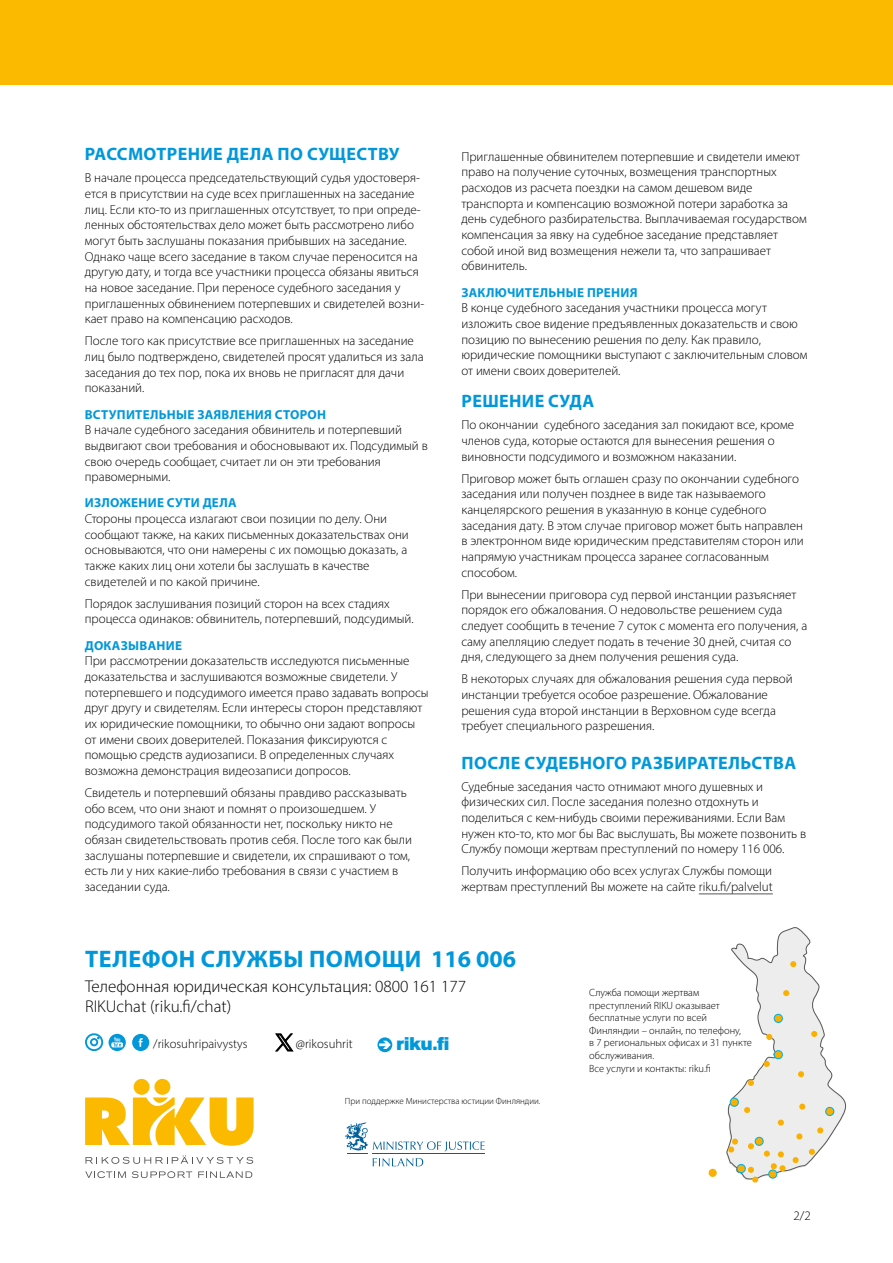
<style>
.page{position:relative;width:893px;height:1263px;background:#fff}
.page>*{position:absolute;margin:0;border:0;box-sizing:border-box;transform-origin:0 0}
.H2_vo1{font:700 24px "Myriad Pro";letter-spacing:.02em;color:#0098da}
.ots1{font:18.15px "Akzidenz Grotesk BE Super";color:#0098da}
.H2_vo1c{font:700 18px "Myriad Pro";letter-spacing:.02em;color:#0098da}
.t1{font:300 17.1px "Myriad Pro";color:#000}
.basic_vali_1{font:300 13.05px/15.6px "Myriad Pro";color:#000}
.H3_vo3{font:700 13.05px "Myriad Pro";letter-spacing:.02em;color:#0098da}
.t2{font:300 12.75px "Myriad Pro";color:#000}
.t3{font:300 10.5px/12.6px "Myriad Pro";color:#000}
.t4{font:300 9px "Myriad Pro";color:#000}
</style>
<div class="page">
<div style="left:709px;top:1169px;width:8px;height:8px;background:#f9b000;border-radius:50%"></div>
<svg style="left:726px;top:927px;width:121px;height:255px"></svg>
<div style="left:0;top:0;width:893px;height:85px;background:#fbba00"></div>
<hr style="left:699px;top:893px;width:74px;height:1px;background:#575756">
<div style="left:85px;top:1033px;width:18px;height:18px;border:2px solid #0098da;border-radius:8px"></div>
<div style="left:90px;top:1038px;width:8px;height:8px;border:2px solid #0098da;border-radius:50%"></div>
<svg style="left:109px;top:1034px;width:17px;height:17px"></svg>
<svg style="left:111px;top:1037px;width:12px;height:10px"></svg>
<div style="left:132px;top:1034px;width:17px;height:17px;background:#0098da;border-radius:50%"></div>
<svg style="left:139px;top:1038px;width:4px;height:9px"></svg>
<svg style="left:276px;top:1034px;width:17px;height:17px"></svg>
<svg style="left:377px;top:1037px;width:15px;height:15px"></svg>
<svg style="left:379px;top:1040px;width:12px;height:9px"></svg>
<svg style="left:345px;top:1122px;width:140px;height:44px"></svg>
<hr style="left:373px;top:1153px;width:112px;height:1px;background:#00609b">
<svg style="left:85px;top:1155px;width:168px;height:9px"></svg>
<svg style="left:85px;top:1171px;width:41px;height:7px"></svg>
<svg style="left:132px;top:1171px;width:60px;height:7px"></svg>
<svg style="left:198px;top:1171px;width:54px;height:7px"></svg>
<svg style="left:85px;top:1079px;width:169px;height:67px"></svg>
<h2 class="H2_vo1c" style="left:85px;top:142px;width:316px">РАССМОТРЕНИЕ ДЕЛА ПО СУЩЕСТВУ</h2>
<p class="basic_vali_1" style="left:85px;top:170px;width:341px">В начале процесса председательствующий судья удостоверя&shy;ется в присутствии на суде всех приглашенных на заседание лиц. Если кто-то из приглашенных отсутствует, то при опреде&shy;ленных обстоятельствах дело может быть рассмотрено либо могут быть заслушаны показания прибывших на заседание.<br>Однако чаще всего заседание в таком случае переносится на другую дату, и тогда все участники процесса обязаны явиться на новое заседание. При переносе судебного заседания у приглашенных обвинением потерпевших и свидетелей возни&shy;кает право на компенсацию расходов.</p>
<p class="basic_vali_1" style="left:85px;top:333px;width:340px">После того как присутствие все приглашенных на заседание лиц было подтверждено, свидетелей просят удалиться из зала заседания до тех пор, пока их вновь не пригласят для дачи показаний.</p>
<h3 class="H3_vo3" style="left:85px;top:406px;width:243px">ВСТУПИТЕЛЬНЫЕ ЗАЯВЛЕНИЯ СТОРОН</h3>
<p class="basic_vali_1" style="left:85px;top:422px;width:345px">В начале судебного заседания обвинитель и потерпевший выдвигают свои требования и обосновывают их. Подсудимый в свою очередь сообщает, считает ли он эти требования правомерными.</p>
<h3 class="H3_vo3" style="left:85px;top:495px;width:153px">ИЗЛОЖЕНИЕ СУТИ ДЕЛА</h3>
<p class="basic_vali_1" style="left:85px;top:511px;width:325px">Стороны процесса излагают свои позиции по делу. Они сообщают также, на каких письменных доказательствах они основываются, что они намерены с их помощью доказать, а также каких лиц они хотели бы заслушать в качестве свидетелей и по какой причине.</p>
<p class="basic_vali_1" style="left:85px;top:595px;width:330px">Порядок заслушивания позиций сторон на всех стадиях процесса одинаков: обвинитель, потерпевший, подсудимый.</p>
<h3 class="H3_vo3" style="left:85px;top:637px;width:99px">ДОКАЗЫВАНИЕ</h3>
<p class="basic_vali_1" style="left:85px;top:653px;width:345px">При рассмотрении доказательств исследуются письменные доказательства и заслушиваются возможные свидетели. У потерпевшего и подсудимого имеется право задавать вопросы друг другу и свидетелям. Если интересы сторон представляют их юридические помощники, то обычно они задают вопросы от имени своих доверителей. Показания фиксируются с помощью средств аудиозаписи. В определенных случаях возможна демонстрация видеозаписи допросов.</p>
<p class="basic_vali_1" style="left:85px;top:785px;width:329px">Свидетель и потерпевший обязаны правдиво рассказывать обо всем, что они знают и помнят о произошедшем. У подсудимого такой обязанности нет, поскольку никто не обязан свидетельствовать против себя. После того как были заслушаны потерпевшие и свидетели, их спрашивают о том, есть ли у них какие-либо требования в связи с участием в заседании суда.</p>
<p class="basic_vali_1" style="left:461px;top:148px;width:347px">Приглашенные обвинителем потерпевшие и свидетели имеют право на получение суточных, возмещения транспортных расходов из расчета поездки на самом дешевом виде транспорта и компенсацию возможной потери заработка за день судебного разбирательства. Выплачиваемая государством компенсация за явку на судебное заседание представляет собой иной вид возмещения нежели та, что запрашивает обвинитель.</p>
<h3 class="H3_vo3" style="left:461px;top:284px;width:178px">ЗАКЛЮЧИТЕЛЬНЫЕ ПРЕНИЯ</h3>
<p class="basic_vali_1" style="left:461px;top:300px;width:348px">В конце судебного заседания участники процесса могут изложить свое видение предъявленных доказательств и свою позицию по вынесению решения по делу. Как правило, юридические помощники выступают с заключительным словом от имени своих доверителей.</p>
<h2 class="H2_vo1c" style="left:462px;top:389px;width:134px">РЕШЕНИЕ СУДА</h2>
<p class="basic_vali_1" style="left:461px;top:417px;width:334px">По окончании судебного заседания зал покидают все, кроме членов суда, которые остаются для вынесения решения о виновности подсудимого и возможном наказании.</p>
<p class="basic_vali_1" style="left:461px;top:470px;width:344px">Приговор может быть оглашен сразу по окончании судебного заседания или получен позднее в виде так называемого канцелярского решения в указанную в конце судебного заседания дату. В этом случае приговор может быть направлен в электронном виде юридическим представителям сторон или напрямую участникам процесса заранее согласованным способом.</p>
<p class="basic_vali_1" style="left:461px;top:586px;width:347px">При вынесении приговора суд первой инстанции разъясняет порядок его обжалования. О недовольстве решением суда следует сообщить в течение 7 суток с момента его получения, а саму апелляцию следует подать в течение 30 дней, считая со дня, следующего за днем получения решения суда.</p>
<p class="basic_vali_1" style="left:461px;top:671px;width:333px">В некоторых случаях для обжалования решения суда первой инстанции требуется особое разрешение. Обжалование решения суда второй инстанции в Верховном суде всегда требует специального разрешения.</p>
<h2 class="H2_vo1c" style="left:462px;top:751px;width:336px">ПОСЛЕ СУДЕБНОГО РАЗБИРАТЕЛЬСТВА</h2>
<p class="basic_vali_1" style="left:461px;top:778px;width:346px">Судебные заседания часто отнимают много душевных и физических сил. После заседания полезно отдохнуть и поделиться с кем-нибудь своими переживаниями. Если Вам нужен кто-то, кто мог бы Вас выслушать, Вы можете позвонить в Службу помощи жертвам преступлений по номеру 116 006.</p>
<p class="basic_vali_1" style="left:461px;top:863px;width:313px">Получить информацию обо всех услугах Службы помощи жертвам преступлений Вы можете на сайте riku.fi/palvelut</p>
<h2 class="H2_vo1" style="left:85px;top:943px;width:432px">ТЕЛЕФОН СЛУЖБЫ ПОМОЩИ 116 006</h2>
<p class="t1" style="left:85px;top:975px;width:383px">Телефонная юридическая консультация: 0800 161 177</p>
<p class="t1" style="left:85px;top:996px;width:148px">RIKUchat (riku.fi/chat)</p>
<p class="t2" style="left:153px;top:1036px;width:96px">/rikosuhripaivystys</p>
<p class="t2" style="left:296px;top:1036px;width:58px">@rikosuhrit</p>
<p class="ots1" style="left:397px;top:1033px;width:54px">riku.fi</p>
<p class="t4" style="left:345px;top:1095px;width:197px">При поддержке Министерства юстиции Финляндии.</p>
<p class="t3" style="left:589px;top:986px;width:164px">Служба помощи жертвам преступлений RIKU оказывает бесплатные услуги по всей<br>Финляндии – онлайн, по телефону,<br>в 7 региональных офисах и 31 пункте обслуживания.<br>Все услуги и контакты: riku.fi</p>
<p class="basic_vali_1" style="left:793px;top:1207px;width:19px">2/2</p>
</div>
